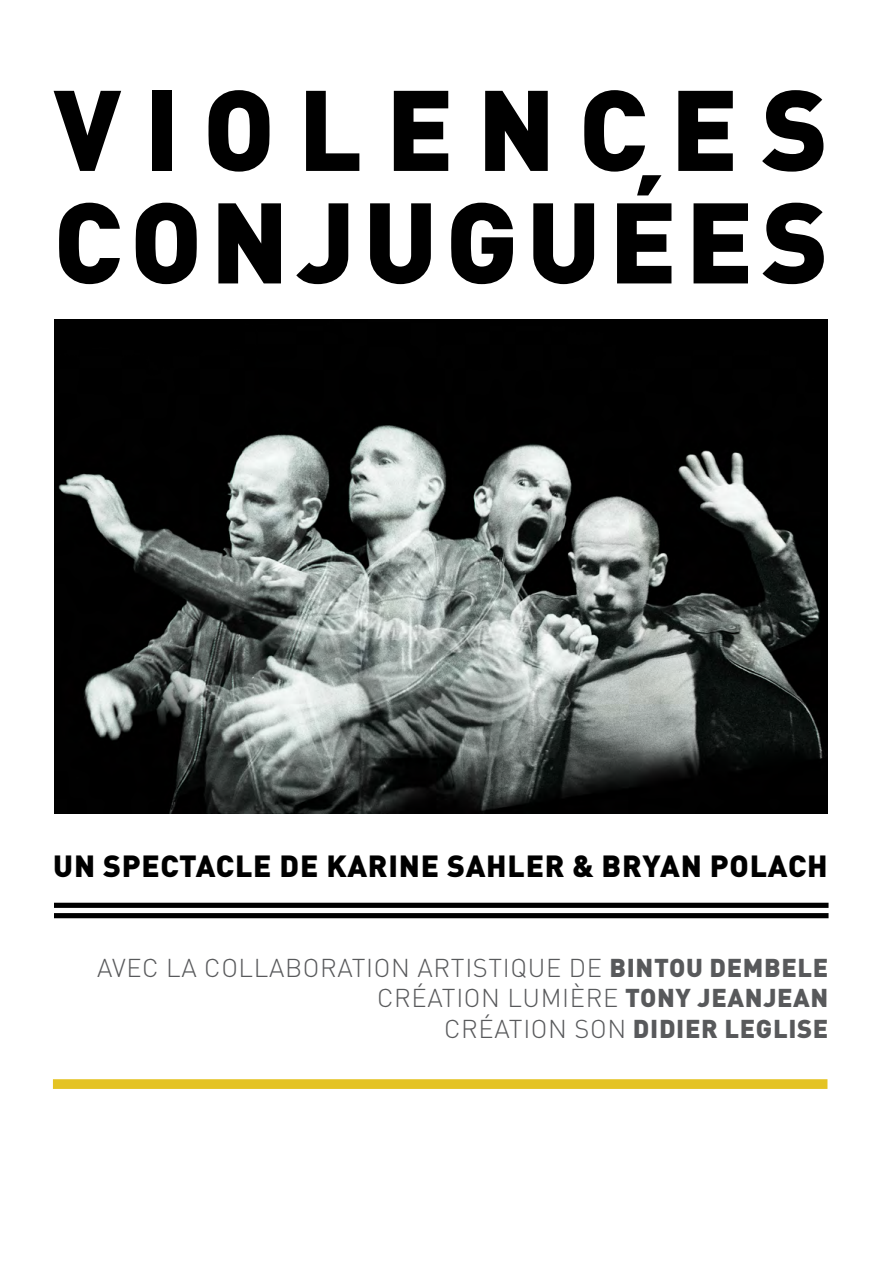
<style>
.page{position:relative;width:893px;height:1263px;background:#fff}
.page>*{position:absolute;margin:0;border:0;box-sizing:border-box;transform-origin:0 0}
.t1{font:900 112.5px/112.5px "DIN Pro";letter-spacing:.205em;color:#000}
.t2{font:900 30.15px "DIN Pro";letter-spacing:.025em;color:#000}
.t3{font:300 25.5px/30.6px "DIN Pro";letter-spacing:.025em;color:#58595b;text-align:right}
.s1{font-weight:900}
</style>
<div class="page">
<div style="left:54px;top:903px;width:774px;height:5px;background:#000"></div>
<div style="left:54px;top:913px;width:774px;height:5px;background:#000"></div>
<div style="left:53px;top:1079px;width:774px;height:10px;background:#e4c324"></div>
<img style="left:54px;top:320px;width:773px;height:493px">
<h1 class="t1" style="left:54px;top:69px;width:777px">VIOLENCES<br>CONJUGUÉES</h1>
<p class="t2" style="left:53px;top:846px;width:776px">UN SPECTACLE DE KARINE SAHLER &amp; BRYAN POLACH</p>
<p class="t3" style="left:97px;top:951px;width:733px">AVEC LA COLLABORATION ARTISTIQUE DE <span class="s1">BINTOU DEMBELE<br></span>C RÉATION LUMIÈRE <span class="s1">TONY JEANJEAN<br></span>C RÉATION SON <span class="s1">DIDIER LEGLISE</span></p>
</div>
